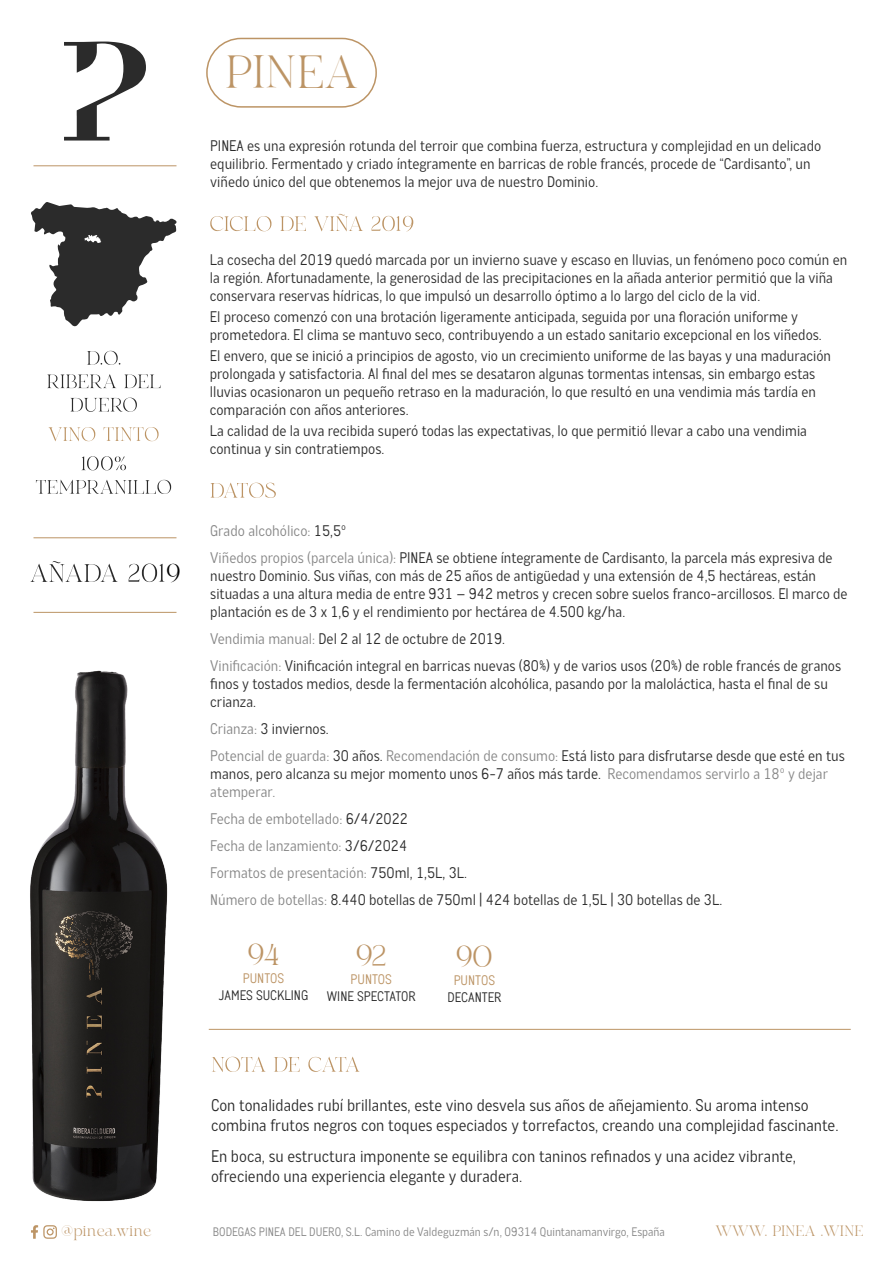
<style>
.page{position:relative;width:893px;height:1263px;background:#fff}
.page>*{position:absolute;margin:0;border:0;box-sizing:border-box;transform-origin:0 0}
.t1{font:46.35px "Lucky Beauty Regular";letter-spacing:.05em;color:#bc9465}
.t2{font:30px "Lucky Beauty Regular";color:#bc9465}
.t3{font:25.5px "Lucky Beauty Regular";color:#000}
.t4{font:300 16.5px/19.8px "CA Cula";color:#2b2b2b}
.t5{font:300 15px/18px "CA Cula";color:#2b2b2b}
.t6{font:15px "Lucky Beauty Regular";letter-spacing:.05em;color:#bc9465}
.t7{font:300 13.5px "CA Cula";color:#2b2b2b}
.t8{font:300 13.5px "CA Cula";color:#bc9465}
.t9{font:300 12px "CA Cula";color:#868686}
.s1{color:#868686}
</style>
<div class="page">
<svg style="left:210px;top:216px;width:61px;height:15px"></svg>
<svg style="left:280px;top:216px;width:26px;height:15px"></svg>
<svg style="left:314px;top:214px;width:49px;height:17px"></svg>
<div style="left:206px;top:38px;width:171px;height:70px;border:2px solid #bc9465;border-radius:34px"></div>
<svg style="left:31px;top:1225px;width:26px;height:14px"></svg>
<svg style="left:87px;top:351px;width:33px;height:14px"></svg>
<svg style="left:47px;top:374px;width:69px;height:14px"></svg>
<svg style="left:124px;top:374px;width:36px;height:14px"></svg>
<svg style="left:70px;top:398px;width:67px;height:14px"></svg>
<svg style="left:48px;top:427px;width:47px;height:14px"></svg>
<svg style="left:104px;top:427px;width:55px;height:14px"></svg>
<svg style="left:82px;top:456px;width:44px;height:14px"></svg>
<svg style="left:36px;top:480px;width:135px;height:14px"></svg>
<hr style="left:34px;top:165px;width:142px;height:1px;background:#bc9465">
<hr style="left:34px;top:537px;width:142px;height:1px;background:#bc9465">
<hr style="left:34px;top:612px;width:142px;height:1px;background:#bc9465">
<svg style="left:30px;top:561px;width:88px;height:21px"></svg>
<svg style="left:129px;top:563px;width:36px;height:19px"></svg>
<svg style="left:64px;top:42px;width:82px;height:99px"></svg>
<hr style="left:209px;top:1029px;width:642px;height:1px;background:#bc9465">
<svg style="left:31px;top:202px;width:146px;height:124px"></svg>
<svg style="left:210px;top:483px;width:66px;height:15px"></svg>
<svg style="left:212px;top:1057px;width:54px;height:15px"></svg>
<svg style="left:274px;top:1057px;width:26px;height:15px"></svg>
<svg style="left:308px;top:1057px;width:52px;height:15px"></svg>
<img style="left:30px;top:670px;width:138px;height:532px">
<svg style="left:372px;top:216px;width:41px;height:16px"></svg>
<h1 class="t1" style="left:226px;top:46px;width:132px">PINEA</h1>
<p class="t5" style="left:210px;top:136px;width:613px">PINEA es una expresión rotunda del terroir que combina fuerza, estructura y complejidad en un delicado equilibrio. Fermentado y criado íntegramente en barricas de roble francés, procede de “Cardisanto”, un viñedo único del que obtenemos la mejor uva de nuestro Dominio.</p>
<h3 class="t3" style="left:167px;top:558px;width:16px">9</h3>
<p class="t5" style="left:210px;top:249px;width:639px">La cosecha del 2019 quedó marcada por un invierno suave y escaso en lluvias, un fenómeno poco común en la región. Afortunadamente, la generosidad de las precipitaciones en la añada anterior permitió que la viña conservara reservas hídricas, lo que impulsó un desarrollo óptimo a lo largo del ciclo de la vid.</p>
<p class="t5" style="left:210px;top:306px;width:614px">El proceso comenzó con una brotación ligeramente anticipada, seguida por una floración uniforme y prometedora. El clima se mantuvo seco, contribuyendo a un estado sanitario excepcional en los viñedos.</p>
<p class="t5" style="left:210px;top:345px;width:623px">El envero, que se inició a principios de agosto, vio un crecimiento uniforme de las bayas y una maduración prolongada y satisfactoria. Al final del mes se desataron algunas tormentas intensas, sin embargo estas lluvias ocasionaron un pequeño retraso en la maduración, lo que resultó en una vendimia más tardía en comparación con años anteriores.</p>
<p class="t5" style="left:210px;top:420px;width:599px">La calidad de la uva recibida superó todas las expectativas, lo que permitió llevar a cabo una vendimia continua y sin contratiempos.</p>
<p class="t5" style="left:210px;top:516px;width:624px;line-height:27px"><span class="s1">Grado alcohólico:</span> 15,5º<br><span class="s1">Viñedos propios (parcela única):</span> PINEA se obtiene íntegramente de Cardisanto, la parcela más expresiva de</p>
<p class="t5" style="left:210px;top:565px;width:639px">nuestro Dominio. Sus viñas, con más de 25 años de antigüedad y una extensión de 4,5 hectáreas, están situadas a una altura media de entre 931 – 942 metros y crecen sobre suelos franco-arcillosos. El marco de plantación es de 3 x 1,6 y el rendimiento por hectárea de 4.500 kg/ha.</p>
<p class="t5" style="left:210px;top:624px;width:632px;line-height:27px"><span class="s1">Vendimia manual:</span> Del 2 al 12 de octubre de 2019.<br><span class="s1">Vinificación:</span> Vinificación integral en barricas nuevas (80%) y de varios usos (20%) de roble francés de granos</p>
<p class="t5" style="left:210px;top:673px;width:619px">finos y tostados medios, desde la fermentación alcohólica, pasando por la maloláctica, hasta el final de su crianza.</p>
<p class="t5" style="left:210px;top:714px;width:636px;line-height:27px"><span class="s1">Crianza:</span> 3 inviernos.<br><span class="s1">Potencial de guarda:</span> 30 años. <span class="s1">Recomendación de consumo:</span> Está listo para disfrutarse desde que esté en tus</p>
<p class="t5" style="left:210px;top:763px;width:619px">manos, pero alcanza su mejor momento unos 6-7 años más tarde. <span class="s1">Recomendamos servirlo a 18º y dejar atemperar.</span></p>
<p class="t5" style="left:210px;top:804px;width:513px;line-height:27px"><span class="s1">Fecha de embotellado:</span> 6/4/2022<br><span class="s1">Fecha de lanzamiento:</span> 3/6/2024<br><span class="s1">Formatos de presentación:</span> 750ml, 1,5L, 3L.<br><span class="s1">Número de botellas:</span> 8.440 botellas de 750ml | 424 botellas de 1,5L | 30 botellas de 3L.</p>
<h2 class="t2" style="left:248px;top:938px;width:33px">94</h2>
<p class="t8" style="left:243px;top:968px;width:43px">PUNTOS</p>
<p class="t7" style="left:219px;top:985px;width:91px">JAMES SUCKLING</p>
<h2 class="t2" style="left:356px;top:939px;width:32px">92</h2>
<p class="t8" style="left:351px;top:969px;width:43px">PUNTOS</p>
<p class="t7" style="left:327px;top:985px;width:90px">WINE SPECTATOR</p>
<h2 class="t2" style="left:456px;top:940px;width:38px">90</h2>
<p class="t8" style="left:454px;top:970px;width:43px">PUNTOS</p>
<p class="t7" style="left:447px;top:987px;width:55px">DECANTER</p>
<p class="t4" style="left:211px;top:1094px;width:629px">Con tonalidades rubí brillantes, este vino desvela sus años de añejamiento. Su aroma intenso combina frutos negros con toques especiados y torrefactos, creando una complejidad fascinante.</p>
<p class="t4" style="left:211px;top:1145px;width:586px">En boca, su estructura imponente se equilibra con taninos refinados y una acidez vibrante, ofreciendo una experiencia elegante y duradera.</p>
<p class="t6" style="left:61px;top:1223px;width:92px">@pinea.wine</p>
<p class="t9" style="left:213px;top:1223px;width:454px">BODEGAS PINEA DEL DUERO, S.L. Camino de Valdeguzmán s/n, 09314 Quintanamanvirgo, España</p>
<p class="t6" style="left:716px;top:1223px;width:149px">WWW. PINEA .WINE</p>
</div>
